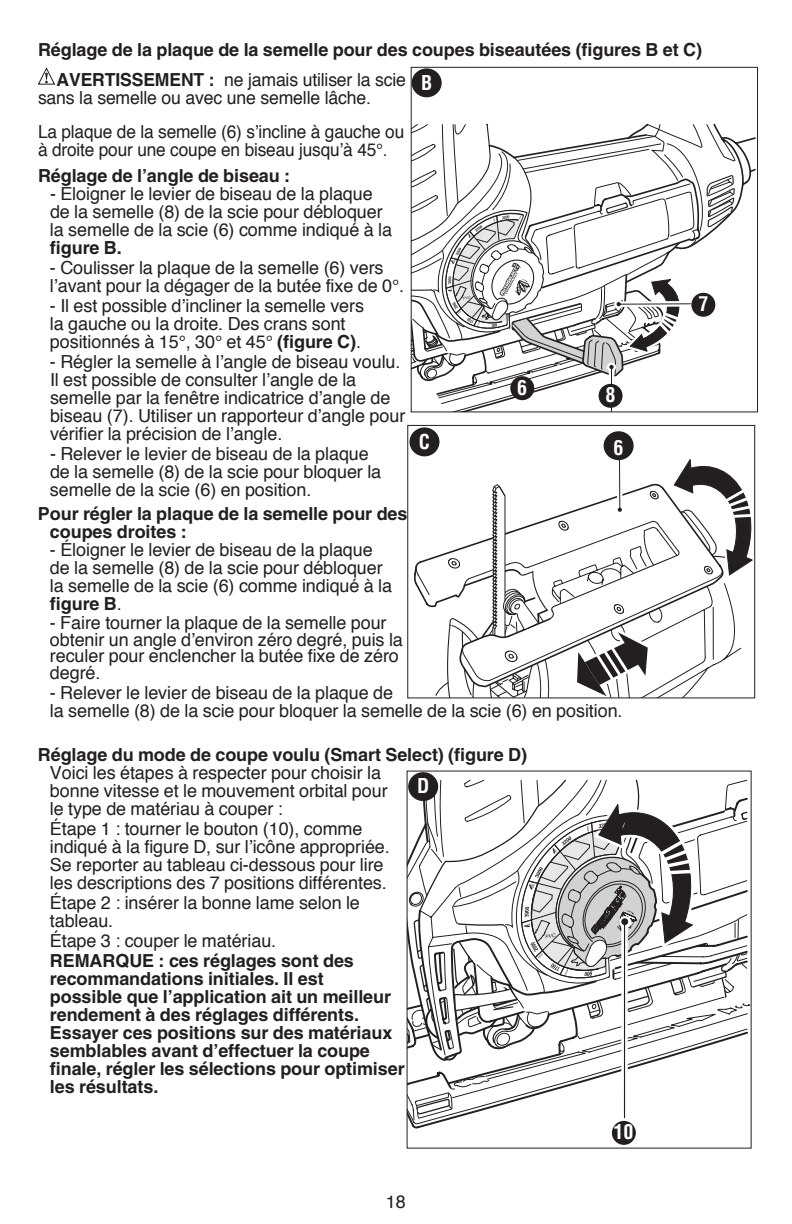
<style>
.page{position:relative;width:792px;height:1224px;background:#fff}
.page>*{position:absolute;margin:0;border:0;box-sizing:border-box;transform-origin:0 0}
.t1{font:700 condensed 20px "Helvetica LT Std";color:#fff}
.t2{font:18px/18px "Helvetica";letter-spacing:-.005em;color:#231f20}
.t3{font:700 18px/18px "Helvetica LT Std";letter-spacing:-.005em;color:#231f20}
.t4{font:18px/18px "Helvetica";letter-spacing:-.005em;color:#231f20;scale:.96 1}
.s1{font-family:"Helvetica LT Std";font-weight:700}
.s2{font-family:"Helvetica";font-weight:400}
</style>
<div class="page">
<svg style="left:37px;top:67px;width:18px;height:18px"></svg>
<svg style="left:413px;top:124px;width:343px;height:286px"></svg>
<hr style="left:619px;top:303px;width:71px;height:2px;background:#231f20">
<div style="left:411px;top:67px;width:347px;height:345px;border:1px solid #231f20"></div>
<div style="left:412px;top:68px;width:30px;height:29px;background:#231f20;border-radius:50%"></div>
<svg style="left:414px;top:454px;width:339px;height:242px"></svg>
<hr style="left:619px;top:456px;width:1px;height:54px;background:#231f20">
<div style="left:408px;top:425px;width:347px;height:273px;border:1px solid #231f20"></div>
<div style="left:410px;top:427px;width:30px;height:29px;background:#231f20;border-radius:50%"></div>
<div style="left:604px;top:431px;width:30px;height:29px;background:#231f20;border-radius:50%"></div>
<div style="left:599px;top:384px;width:24px;height:24px;background:#231f20;border-radius:50%"></div>
<div style="left:691px;top:293px;width:24px;height:24px;background:#231f20;border-radius:50%"></div>
<div style="left:510px;top:376px;width:24px;height:24px;background:#231f20;border-radius:50%"></div>
<svg style="left:409px;top:779px;width:340px;height:351px"></svg>
<div style="left:408px;top:772px;width:30px;height:29px;background:#231f20;border-radius:50%"></div>
<div style="left:612px;top:1121px;width:24px;height:24px;background:#231f20;border-radius:50%"></div>
<p class="t3" style="left:38px;top:41px;width:666px">Réglage de la plaque de la semelle pour des coupes biseautées (figures B et C)</p>
<p class="t2" style="left:38px;top:72px;width:369px;text-indent:19px"><span class="s1">AVERTISSEMENT :</span> ne jamais utiliser la scie sans la semelle ou avec une semelle lâche.</p>
<p class="t4" style="left:38px;top:124px;width:383px">La plaque de la semelle (6) s’incline à gauche ou à droite pour une coupe en biseau jusqu’à 45°.</p>
<p class="t3" style="left:38px;top:167px;width:254px">Réglage de l’angle de biseau :</p>
<p class="t2" style="left:50px;top:186px;width:344px">- Éloigner le levier de biseau de la plaque de la semelle (8) de la scie pour débloquer la semelle de la scie (6) comme indiqué à la</p>
<p class="t3" style="left:50px;top:239px;width:73px">figure B.</p>
<p class="t2" style="left:50px;top:260px;width:356px">- Coulisser la plaque de la semelle (6) vers l’avant pour la dégager de la butée fixe de 0°.</p>
<p class="t2" style="left:50px;top:298px;width:316px">- Il est possible d’incliner la semelle vers la gauche ou la droite. Des crans sont positionnés à 15°, 30° et 45° <span class="s1">(figure C)</span>.</p>
<p class="t2" style="left:50px;top:354px;width:357px">- Régler la semelle à l’angle de biseau voulu.<br>Il est possible de consulter l’angle de la semelle par la fenêtre indicatrice d’angle de biseau (7). Utiliser un rapporteur d’angle pour vérifier la précision de l’angle.</p>
<p class="t2" style="left:50px;top:446px;width:333px">- Relever le levier de biseau de la plaque de la semelle (8) de la scie pour bloquer la semelle de la scie (6) en position.</p>
<p class="t3" style="left:50px;top:505px;width:359px;text-indent:-12px">Pour régler la plaque de la semelle pour des coupes droites :</p>
<p class="t2" style="left:50px;top:542px;width:344px">- Éloigner le levier de biseau de la plaque de la semelle (8) de la scie pour débloquer la semelle de la scie (6) comme indiqué à la</p>
<p class="t3" style="left:50px;top:595px;width:73px">figure B<span class="s2">.</span></p>
<p class="t2" style="left:50px;top:615px;width:354px;line-height:16.6px">- Faire tourner la plaque de la semelle pour obtenir un angle d’environ zéro degré, puis la reculer pour enclencher la butée fixe de zéro degré.</p>
<p class="t2" style="left:50px;top:684px;width:574px">- Relever le levier de biseau de la plaque de<br>la semelle (8) de la scie pour bloquer la semelle de la scie (6) en position.</p>
<p class="t3" style="left:38px;top:745px;width:491px">Réglage du mode de coupe voulu (Smart Select) (figure D)</p>
<p class="t2" style="left:50px;top:764px;width:339px">Voici les étapes à respecter pour choisir la bonne vitesse et le mouvement orbital pour le type de matériau à couper :</p>
<p class="t2" style="left:50px;top:820px;width:341px">Étape 1 : tourner le bouton (10), comme indiqué à la figure D, sur l’icône appropriée.<br>Se reporter au tableau ci-dessous pour lire les descriptions des 7 positions différentes.</p>
<p class="t2" style="left:50px;top:894px;width:312px">Étape 2 : insérer la bonne lame selon le tableau.</p>
<p class="t2" style="left:50px;top:932px;width:228px">Étape 3 : couper le matériau.</p>
<p class="t3" style="left:50px;top:951px;width:356px">REMARQUE : ces réglages sont des recommandations initiales. Il est<br>possible que l’application ait un meilleur rendement à des réglages différents.<br>Essayer ces positions sur des matériaux semblables avant d’effectuer la coupe finale, régler les sélections pour optimiser les résultats.</p>
<p class="t1" style="left:421px;top:70px;width:13px">B</p>
<p class="t1" style="left:698px;top:291px;width:11px">7</p>
<p class="t1" style="left:517px;top:375px;width:11px">6</p>
<p class="t1" style="left:606px;top:382px;width:11px">8</p>
<p class="t1" style="left:419px;top:429px;width:11px">C</p>
<p class="t1" style="left:614px;top:435px;width:11px">6</p>
<p class="t1" style="left:417px;top:774px;width:14px">D</p>
<p class="t2" style="left:386px;top:1193px;width:22px">18</p>
<p class="t1" style="left:613px;top:1119px;width:21px">10</p>
</div>
